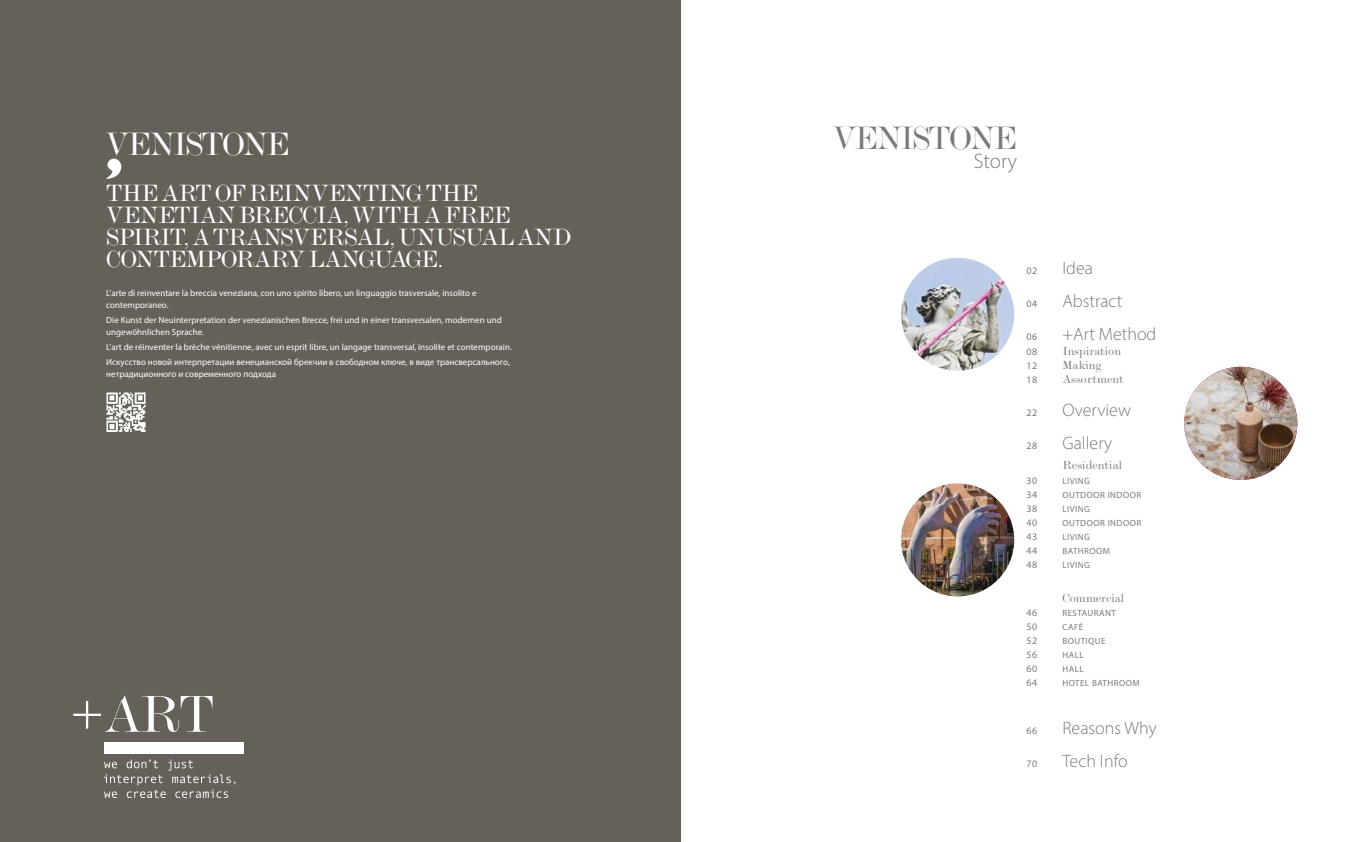
<style>
.page{position:relative;width:1361px;height:842px;background:#fff}
.page>*{position:absolute;margin:0;border:0;box-sizing:border-box;transform-origin:0 0}
.t1{font:100 33px "Baron MT Modern";letter-spacing:-.03em;color:#7a7a7a}
.t2{font:100 33px "Baron MT Modern";letter-spacing:-.03em;color:#fff}
.t3{font:24px/22px "Baron MT Modern Text";letter-spacing:-.04em;color:#fff}
.t4{font:300 21px "Myriad Pro";color:#7a7a7a}
.t5{font:300 18px "Myriad Pro";color:#7a7a7a}
.t6{font:12px "Baron MT Modern Text";color:#7a7a7a}
.t7{font:10px "Myriad Pro";letter-spacing:.05em;color:#7a7a7a}
.t8{font:9px/12px "Myriad Pro";color:#fff}
.t9{font:9px "Myriad Pro";letter-spacing:.05em;color:#7a7a7a}
</style>
<div class="page">
<img style="left:901px;top:258px;width:113px;height:113px;border-radius:57px">
<img style="left:901px;top:483px;width:113px;height:113px;border-radius:57px">
<img style="left:1184px;top:367px;width:113px;height:113px;border-radius:57px">
<div style="left:0;top:0;width:680px;height:842px;background:#656159"></div>
<svg style="left:73px;top:695px;width:139px;height:37px"></svg>
<div style="left:104px;top:742px;width:139px;height:11px;background:#fff"></div>
<svg style="left:104px;top:759px;width:131px;height:39px"></svg>
<svg style="left:106px;top:159px;width:15px;height:20px"></svg>
<img style="left:106px;top:392px;width:39px;height:39px">
<h1 class="t2" style="left:106px;top:127px;width:185px">VENISTONE</h1>
<h2 class="t3" style="left:106px;top:181px;width:467px">THE ART OF REINVENTING THE<br>VENETIAN BRECCIA, WITH A FREE<br>SPIRIT, A TRANSVERSAL, UNUSUAL AND<br>CONTEMPORARY LANGUAGE.</h2>
<p class="t8" style="left:106px;top:287px;width:372px">L’arte di reinventare la breccia veneziana, con uno spirito libero, un linguaggio trasversale, insolito e contemporaneo.</p>
<p class="t8" style="left:106px;top:314px;width:397px">Die Kunst der Neuinterpretation der venezianischen Brecce, frei und in einer transversalen, modernen und ungewöhnlichen Sprache.</p>
<p class="t8" style="left:106px;top:339px;width:407px;line-height:14.8px">L’art de réinventer la brèche vénitienne, avec un esprit libre, un langage transversal, insolite et contemporain.<br>Искусство новой интерпретации венецианской брекчии в свободном ключе, в виде трансверсального,</p>
<p class="t8" style="left:106px;top:368px;width:171px">нетрадиционного и современного подхода</p>
<h1 class="t1" style="left:833px;top:122px;width:185px">VENISTONE</h1>
<h3 class="t4" style="left:973px;top:148px;width:45px">Story</h3>
<p class="t7" style="left:1026px;top:265px;width:12px">02</p>
<h3 class="t5" style="left:1062px;top:257px;width:32px">Idea</h3>
<p class="t7" style="left:1026px;top:298px;width:12px">04</p>
<h3 class="t5" style="left:1062px;top:290px;width:62px">Abstract</h3>
<p class="t7" style="left:1026px;top:331px;width:12px">06</p>
<h3 class="t5" style="left:1062px;top:323px;width:95px">+Art Method</h3>
<p class="t7" style="left:1026px;top:345px;width:12px">08</p>
<h3 class="t6" style="left:1062px;top:343px;width:60px">Inspiration</h3>
<p class="t7" style="left:1026px;top:359px;width:12px">12</p>
<h3 class="t6" style="left:1062px;top:358px;width:41px">Making</h3>
<p class="t7" style="left:1026px;top:374px;width:12px">18</p>
<h3 class="t6" style="left:1062px;top:372px;width:63px">Assortment</h3>
<p class="t7" style="left:1026px;top:407px;width:12px">22</p>
<h3 class="t5" style="left:1062px;top:399px;width:70px">Overview</h3>
<p class="t7" style="left:1026px;top:440px;width:12px">28</p>
<h3 class="t5" style="left:1062px;top:432px;width:51px">Gallery</h3>
<h3 class="t6" style="left:1062px;top:458px;width:61px">Residential</h3>
<p class="t7" style="left:1026px;top:474px;width:12px">30</p>
<p class="t9" style="left:1062px;top:475px;width:29px">LIVING</p>
<p class="t7" style="left:1026px;top:488px;width:12px">34</p>
<p class="t9" style="left:1062px;top:489px;width:80px">OUTDOOR INDOOR</p>
<p class="t7" style="left:1026px;top:502px;width:12px">38</p>
<p class="t9" style="left:1062px;top:503px;width:29px">LIVING</p>
<p class="t7" style="left:1026px;top:516px;width:12px">40</p>
<p class="t9" style="left:1062px;top:517px;width:80px">OUTDOOR INDOOR</p>
<p class="t7" style="left:1026px;top:531px;width:12px">43</p>
<p class="t9" style="left:1062px;top:532px;width:29px">LIVING</p>
<p class="t7" style="left:1026px;top:545px;width:12px">44</p>
<p class="t9" style="left:1062px;top:546px;width:49px">BATHROOM</p>
<p class="t7" style="left:1026px;top:559px;width:12px">48</p>
<p class="t9" style="left:1062px;top:560px;width:29px">LIVING</p>
<h3 class="t6" style="left:1062px;top:591px;width:63px">Commercial</h3>
<p class="t7" style="left:1026px;top:607px;width:12px">46</p>
<p class="t9" style="left:1062px;top:608px;width:55px">RESTAURANT</p>
<p class="t7" style="left:1026px;top:621px;width:12px">50</p>
<p class="t9" style="left:1062px;top:622px;width:22px">CAFÉ</p>
<p class="t7" style="left:1026px;top:635px;width:12px">52</p>
<p class="t9" style="left:1062px;top:636px;width:45px">BOUTIQUE</p>
<p class="t7" style="left:1026px;top:649px;width:12px">56</p>
<p class="t9" style="left:1062px;top:650px;width:23px">HALL</p>
<p class="t7" style="left:1026px;top:663px;width:12px">60</p>
<p class="t9" style="left:1062px;top:664px;width:23px">HALL</p>
<p class="t7" style="left:1026px;top:677px;width:12px">64</p>
<p class="t9" style="left:1062px;top:678px;width:79px">HOTEL BATHROOM</p>
<p class="t7" style="left:1026px;top:724px;width:12px">66</p>
<h3 class="t5" style="left:1062px;top:717px;width:96px">Reasons Why</h3>
<p class="t7" style="left:1026px;top:757px;width:12px">70</p>
<h3 class="t5" style="left:1062px;top:750px;width:67px">Tech Info</h3>
</div>
